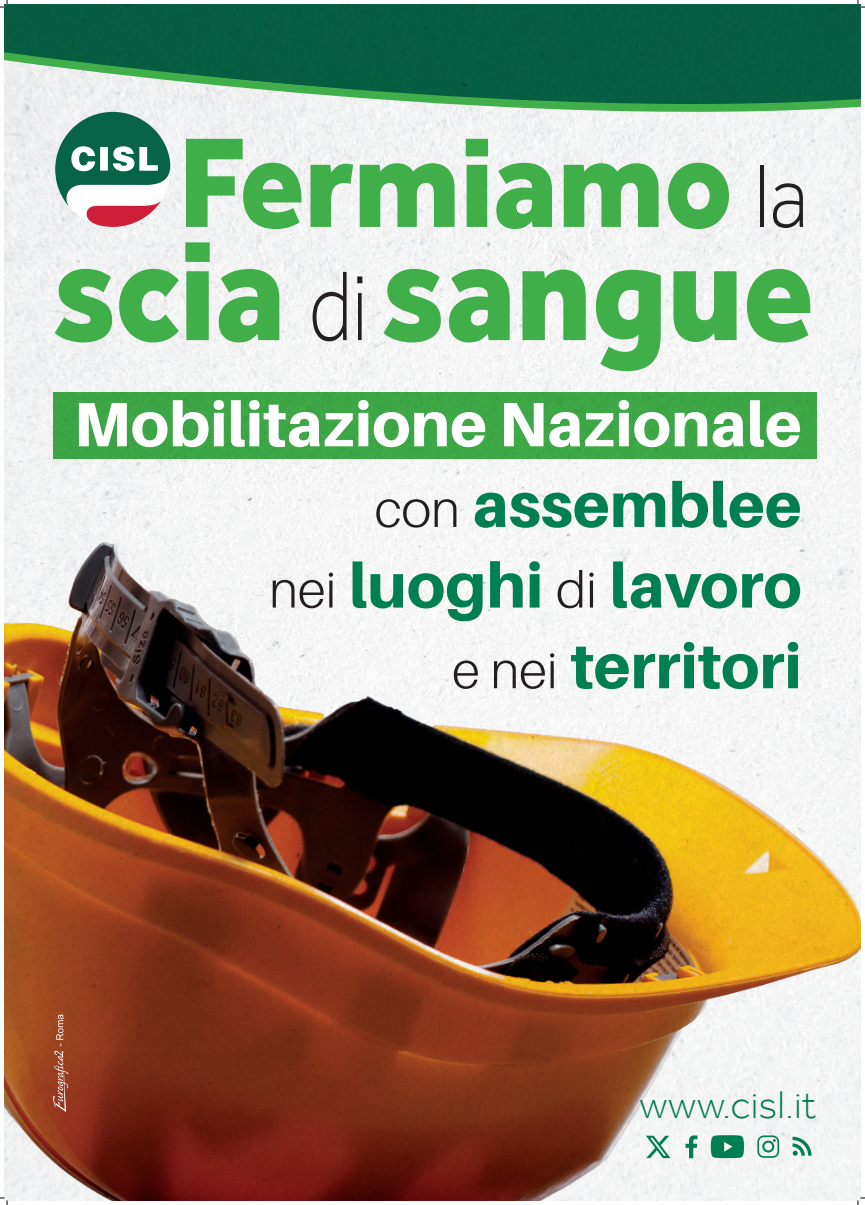
<style>
.page{position:relative;width:865px;height:1205px;background:#fff}
.page>*{position:absolute;margin:0;border:0;box-sizing:border-box;transform-origin:0 0}
.t1{font:800 146.46px "Effra";color:#40ae49;scale:.91 1}
.t2{font:800 132.06px "Effra";color:#40ae49;scale:.92 1}
.t3{font:800 62.7px/80.6px "Aileron";color:#007f52;text-align:right}
.t4{font:300 39.66px "Effra";color:#007f52}
.s1{font-weight:300;font-size:92.31px;color:#231f20}
.s2{font-weight:300;font-size:102.27px;color:#231f20}
.s3{color:#fff}
.s4{font-weight:300;font-size:51.06px;color:#231f20}
</style>
<div class="page">
<img style="left:4px;top:140px;width:856px;height:387px">
<div style="left:4px;top:4px;width:856px;height:42px;background:#075e42"></div>
<img style="left:4px;top:527px;width:856px;height:673px">
<svg style="left:4px;top:46px;width:856px;height:94px"></svg>
<svg style="left:685px;top:1135px;width:12px;height:23px"></svg>
<svg style="left:710px;top:1135px;width:34px;height:23px"></svg>
<svg style="left:757px;top:1135px;width:22px;height:22px"></svg>
<svg style="left:792px;top:1136px;width:19px;height:19px"></svg>
<svg style="left:645px;top:1135px;width:25px;height:23px"></svg>
<div style="left:53px;top:392px;width:763px;height:66px;background:#3da746"></div>
<svg style="left:55px;top:112px;width:115px;height:115px"></svg>
<svg style="left:53px;top:1014px;width:15px;height:97px"></svg>
<svg style="left:0;top:0;width:8px;height:8px"></svg>
<svg style="left:0;top:1197px;width:8px;height:8px"></svg>
<svg style="left:857px;top:0;width:7px;height:8px"></svg>
<svg style="left:857px;top:1197px;width:7px;height:8px"></svg>
<h2 class="t2" style="left:179px;top:104px;width:685px">Fermiamo <span class="s1">la</span></h2>
<h1 class="t1" style="left:53px;top:204px;width:837px">scia <span class="s2">di</span> sangue</h1>
<p class="t3" style="left:74px;top:384px;width:729px"><span class="s3">Mobilitazione Nazionale </span><span class="s4">con</span> assemblee<br><span class="s4">nei</span> luoghi <span class="s4">di</span> lavoro<br><span class="s4">e nei</span> territori</p>
<p class="t4" style="left:639px;top:1081px;width:178px">www.cisl.it</p>
</div>
